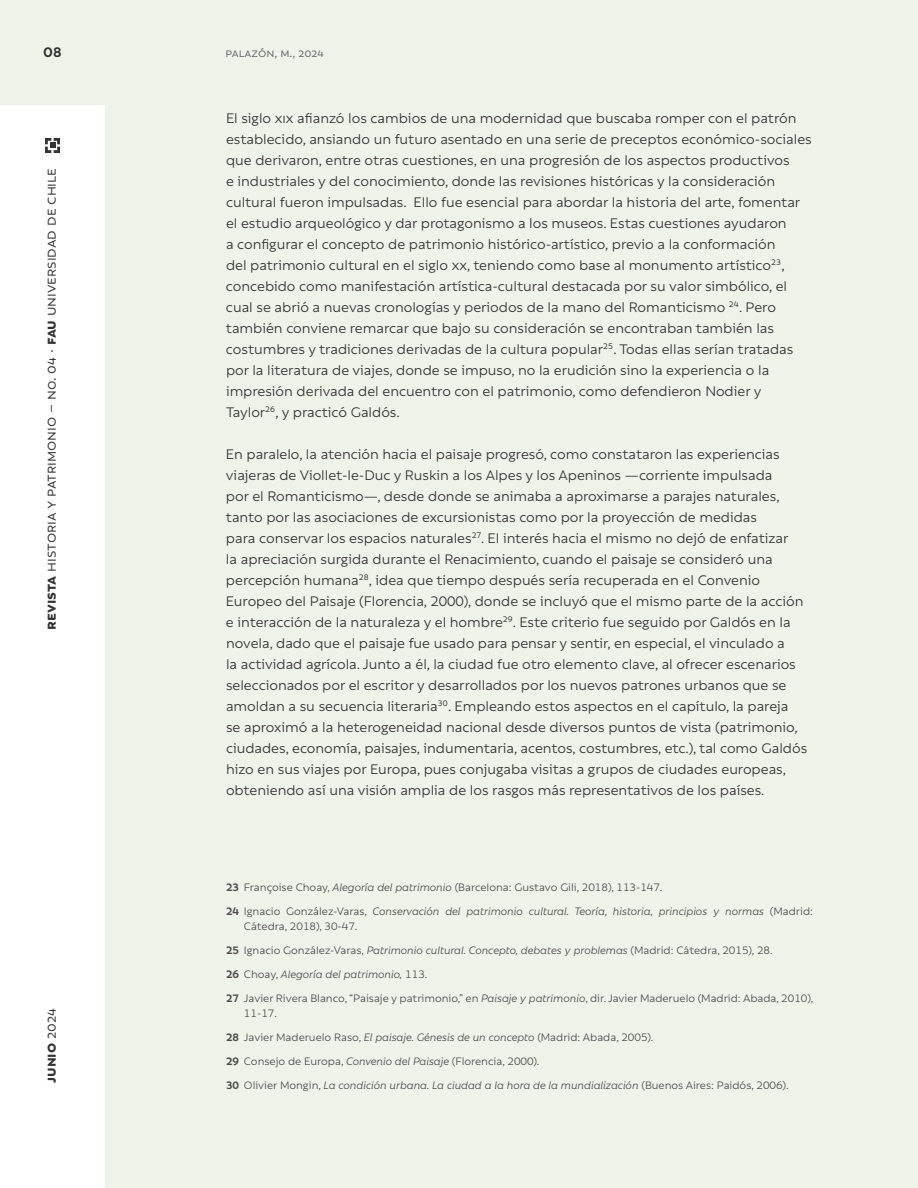
<style>
.page{position:relative;width:918px;height:1188px;background:#eef3ea}
.page>*{position:absolute;margin:0;border:0;box-sizing:border-box;transform-origin:0 0}
.t1{font:16.5px "Rebrand Txt";color:#333}
.t2{font:700 16.5px "Rebrand Txt";color:#333}
.t3{font:15px/21px "Rebrand Txt";color:#333}
.t4{font:700 15px "Rebrand Txt";color:#333}
.t5{font:13.5px "Rebrand Txt";color:#666}
.t6{font:11.7px/24px "Rebrand Txt";color:#4d4d4d}
.t7{font:italic 11.7px/24px "Rebrand Txt";color:#4d4d4d}
.s1{font-weight:700}
.s2{font-weight:400}
.s3{font-weight:700;font-style:normal}
.s4{font-style:normal}
.s5{font-style:italic}
</style>
<div class="page">
<div style="left:0;top:105px;width:105px;height:1083px;background:#fff"></div>
<svg style="left:45px;top:138px;width:15px;height:15px"></svg>
<p class="t4" style="left:43px;top:43px;width:20px">08</p>
<p class="t5" style="left:225px;top:45px;width:100px">palazón, m., 2024</p>
<p class="t1" style="left:42px;top:630px;width:463px;rotate:-90deg"><span class="s1">revista</span> historia y patrimonio – no. 04 · <span class="s1">fau</span> universidad de chile</p>
<p class="t2" style="left:41px;top:1083px;width:76px;rotate:-90deg">junio <span class="s2">2024</span></p>
<p class="t3" style="left:226px;top:108px;width:587px">El siglo XIX afianzó los cambios de una modernidad que buscaba romper con el patrón establecido, ansiando un futuro asentado en una serie de preceptos económico-sociales que derivaron, entre otras cuestiones, en una progresión de los aspectos productivos<br>e industriales y del conocimiento, donde las revisiones históricas y la consideración cultural fueron impulsadas. Ello fue esencial para abordar la historia del arte, fomentar el estudio arqueológico y dar protagonismo a los museos. Estas cuestiones ayudaron<br>a configurar el concepto de patrimonio histórico-artístico, previo a la conformación<br>del patrimonio cultural en el siglo XX, teniendo como base al monumento artístico<sup>23</sup>, concebido como manifestación artística-cultural destacada por su valor simbólico, el cual se abrió a nuevas cronologías y periodos de la mano del Romanticismo <sup>24</sup>. Pero también conviene remarcar que bajo su consideración se encontraban también las costumbres y tradiciones derivadas de la cultura popular<sup>25</sup>. Todas ellas serían tratadas por la literatura de viajes, donde se impuso, no la erudición sino la experiencia o la impresión derivada del encuentro con el patrimonio, como defendieron Nodier y Taylor<sup>26</sup>, y practicó Galdós.</p>
<p class="t3" style="left:226px;top:444px;width:583px">En paralelo, la atención hacia el paisaje progresó, como constataron las experiencias viajeras de Viollet-le-Duc y Ruskin a los Alpes y los Apeninos —corriente impulsada<br>por el Romanticismo—, desde donde se animaba a aproximarse a parajes naturales, tanto por las asociaciones de excursionistas como por la proyección de medidas<br>para conservar los espacios naturales<sup>27</sup>. El interés hacia el mismo no dejó de enfatizar<br>la apreciación surgida durante el Renacimiento, cuando el paisaje se consideró una percepción humana<sup>28</sup>, idea que tiempo después sería recuperada en el Convenio Europeo del Paisaje (Florencia, 2000), donde se incluyó que el mismo parte de la acción e interacción de la naturaleza y el hombre<sup>29</sup>. Este criterio fue seguido por Galdós en la novela, dado que el paisaje fue usado para pensar y sentir, en especial, el vinculado a<br>la actividad agrícola. Junto a él, la ciudad fue otro elemento clave, al ofrecer escenarios seleccionados por el escritor y desarrollados por los nuevos patrones urbanos que se amoldan a su secuencia literaria<sup>30</sup>. Empleando estos aspectos en el capítulo, la pareja<br>se aproximó a la heterogeneidad nacional desde diversos puntos de vista (patrimonio, ciudades, economía, paisajes, indumentaria, acentos, costumbres, etc.), tal como Galdós hizo en sus viajes por Europa, pues conjugaba visitas a grupos de ciudades europeas, obteniendo así una visión amplia de los rasgos más representativos de los países.</p>
<p class="t7" style="left:226px;top:875px;width:588px"><span class="s3">23</span> <span class="s4">Françoise Choay,</span> Alegoría del patrimonio <span class="s4">(Barcelona: Gustavo Gili, 2018), 113-147.<br></span><span class="s3">24</span> <span class="s4">Ignacio González-Varas,</span> Conservación del patrimonio cultural. Teoría, historia, principios y normas <span class="s4">(Madrid:</span></p>
<p class="t6" style="left:226px;top:914px;width:589px;text-indent:18px">Cátedra, 2018), 30-47.<br><span class="s1">25</span> Ignacio González-Varas, <span class="s5">Patrimonio cultural. Concepto, debates y problemas</span> (Madrid: Cátedra, 2015), 28.<br><span class="s1">26</span> Choay, <span class="s5">Alegoría del patrimonio,</span> 113.<br><span class="s1">27</span> Javier Rivera Blanco, “Paisaje y patrimonio,” en <span class="s5">Paisaje y patrimonio</span>, dir. Javier Maderuelo (Madrid: Abada, 2010),</p>
<p class="t6" style="left:226px;top:1001px;width:564px;text-indent:18px">11-17.<br><span class="s1">28</span> Javier Maderuelo Raso, <span class="s5">El paisaje. Génesis de un concepto</span> (Madrid: Abada, 2005).<br><span class="s1">29</span> Consejo de Europa, <span class="s5">Convenio del Paisaje</span> (Florencia, 2000).<br><span class="s1">30</span> Olivier Mongin, <span class="s5">La condición urbana. La ciudad a la hora de la mundialización</span> (Buenos Aires: Paidós, 2006).</p>
</div>
